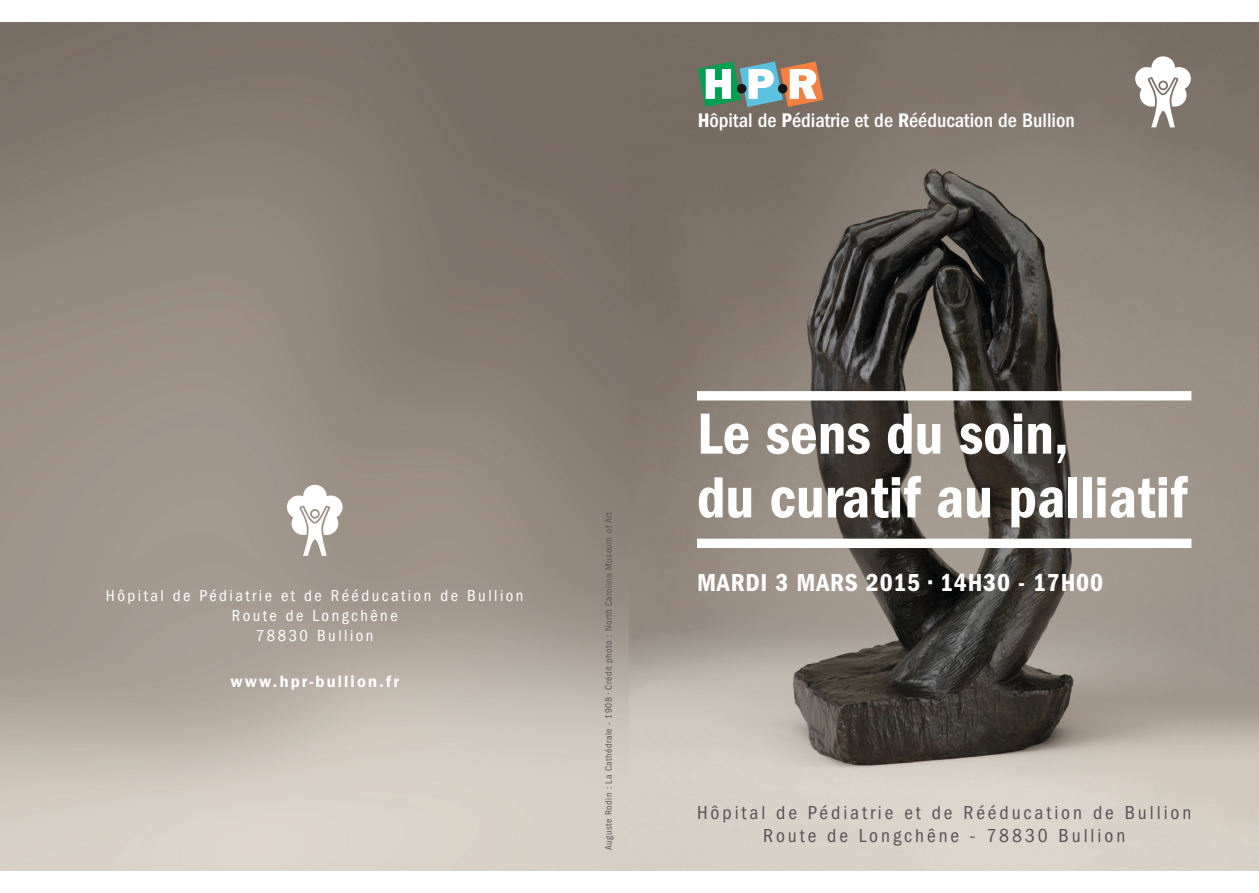
<style>
.page{position:relative;width:1259px;height:893px;background:#fff}
.page>*{position:absolute;margin:0;border:0;box-sizing:border-box;transform-origin:0 0}
.t1{font:60px "ITC Franklin Gothic Std Dm Cd";color:#fff}
.t2{font:25.5px "ITC Franklin Gothic Std Dm Cd";letter-spacing:.03em;color:#fff}
.t3{font:500 condensed 20.4px "ITC Franklin Gothic Std";color:#fff}
.t4{font:condensed 19.5px "ITC Franklin Gothic Std";letter-spacing:.15em;color:#5a5256}
.t5{font:condensed 16.5px/19.8px "ITC Franklin Gothic Std";letter-spacing:.15em;color:#fff;text-align:center}
.t6{font:600 16.5px "ITC Franklin Gothic Std";letter-spacing:.13em;color:#fff}
.t7{font:condensed 9.75px "ITC Franklin Gothic Std";letter-spacing:.05em;color:#5a5256}
.s1{font-family:"ITC Franklin Gothic Std Dm Cd";font-weight:400;font-stretch:normal}
</style>
<div class="page">
<img style="left:0;top:22px;width:629px;height:849px">
<img style="left:629px;top:22px;width:630px;height:849px">
<div style="left:697px;top:391px;width:494px;height:9px;background:#fff"></div>
<div style="left:697px;top:539px;width:494px;height:9px;background:#fff"></div>
<svg style="left:1135px;top:56px;width:55px;height:71px"></svg>
<svg style="left:697px;top:61px;width:126px;height:46px"></svg>
<div style="left:737px;top:84px;width:9px;height:9px;background:#151616;border-radius:50%"></div>
<div style="left:778px;top:84px;width:9px;height:9px;background:#151616;border-radius:50%"></div>
<svg style="left:287px;top:485px;width:55px;height:71px"></svg>
<p class="t3" style="left:697px;top:109px;width:379px"><span class="s1">H</span>ôpital de <span class="s1">P</span>édiatrie et de <span class="s1">R</span>ééducation de Bullion</p>
<p class="t5" style="left:106px;top:586px;width:419px">Hôpital de Pédiatrie et de Rééducation de Bullion</p>
<p class="t5" style="left:232px;top:606px;width:167px">Route de Longchêne<br>78830 Bullion</p>
<p class="t6" style="left:230px;top:672px;width:170px">www.hpr-bullion.fr</p>
<p class="t7" style="left:603px;top:850px;width:339px;rotate:-90deg">Auguste Rodin : La Cathédrale - 1908 • Crédit photo : North Carolina Museum of Art</p>
<p class="t1" style="left:697px;top:399px;width:373px">Le sens du soin,</p>
<p class="t1" style="left:697px;top:463px;width:492px">du curatif au palliatif</p>
<p class="t2" style="left:697px;top:568px;width:407px">MARDI 3 MARS 2015 • 14H30 - 17H00</p>
<p class="t4" style="left:697px;top:801px;width:496px">Hôpital de Pédiatrie et de Rééducation de Bullion</p>
<p class="t4" style="left:763px;top:825px;width:364px">Route de Longchêne - 78830 Bullion</p>
</div>
